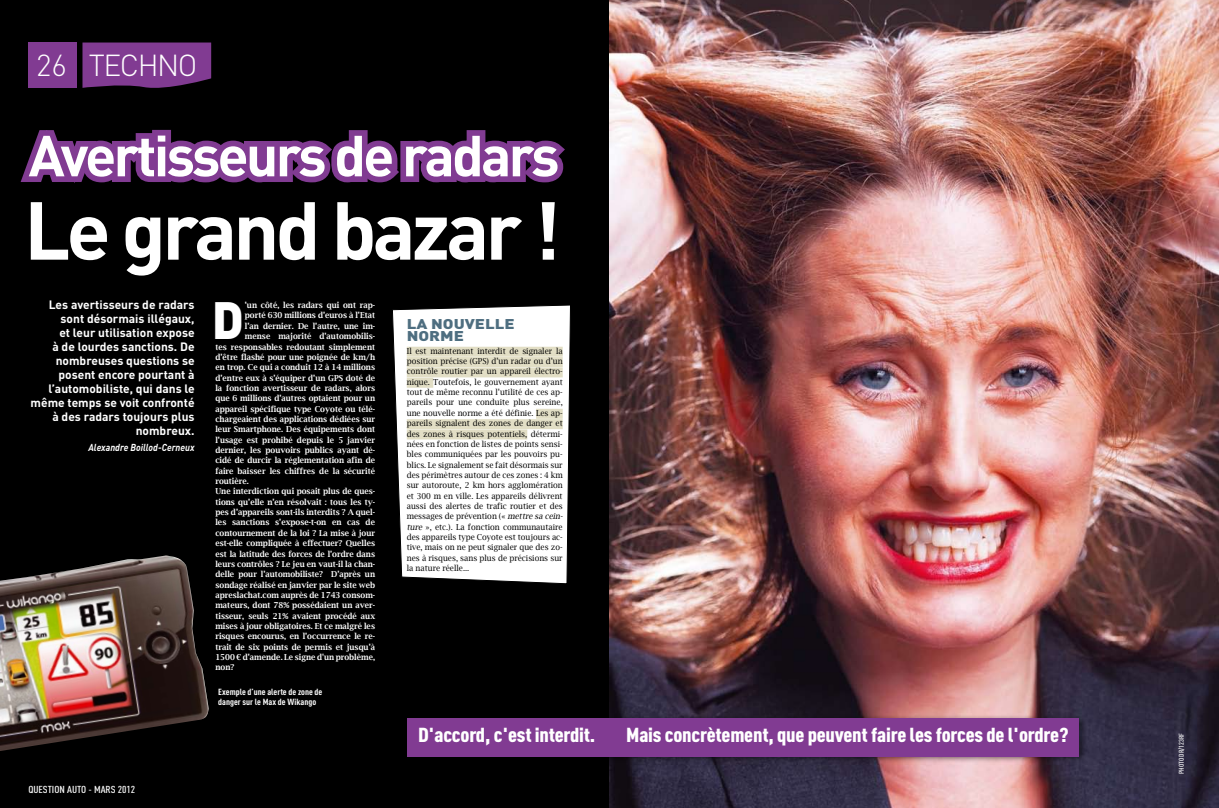
<style>
.page{position:relative;width:1219px;height:808px;background:#000}
.page>*{position:absolute;margin:0;border:0;box-sizing:border-box;transform-origin:0 0}
.t1{font:700 80.8px "DIN";letter-spacing:-.05em;color:#fff}
.t2{font:700 56.9px "DIN";letter-spacing:-.05em;color:#fff}
.t3{font:900 51.8px "DIN";color:#fff;scale:.95 1}
.t4{font:300 30px "DIN";letter-spacing:-.05em;color:#fff}
.t5{font:900 20px "DIN Cond";letter-spacing:-.01em;color:#fff;scale:1.08 1}
.t6{font:900 14px/12px "DIN";color:#4e6e80;scale:1.2 1}
.t7{font:700 12px/14px "DIN";color:#fff;text-align:right}
.t8{font:italic 700 10px "DIN";color:#fff;scale:.9 1}
.t9{font:500 10px "DIN Cond";color:#fff;scale:1.15 1}
.t10{font:700 8.8px/9.4px "DIN Cond";color:#fff;scale:1.1 1}
.t11{font:600 8.2px "Lucida Bright";color:#fff;scale:.95 1}
.t12{font:8.2px/10.3px "Lucida Bright";color:#000;scale:.95 1}
.t13{font:500 6.8px "DIN Cond";color:#fff;scale:1.1 1}
.s1{font-style:italic}
</style>
<div class="page">
<img style="left:609px;top:0;width:610px;height:808px">
<div style="left:28px;top:43px;width:49px;height:45px;background:#813b92"></div>
<svg style="left:82px;top:43px;width:129px;height:45px;background:#793789"></svg>
<svg style="left:20px;top:129px;width:545px;height:54px"></svg>
<svg style="left:392px;top:305px;width:179px;height:279px;background:#e9e9e9"></svg>
<div style="left:407px;top:347px;width:156px;height:10px;background:#e2dec5"></div>
<div style="left:407px;top:357px;width:156px;height:10px;background:#e2dec5"></div>
<div style="left:407px;top:367px;width:156px;height:10px;background:#e2dec5"></div>
<div style="left:407px;top:378px;width:26px;height:10px;background:#e2dec5"></div>
<div style="left:536px;top:409px;width:27px;height:10px;background:#e2dec5"></div>
<div style="left:407px;top:419px;width:156px;height:10px;background:#e2dec5"></div>
<div style="left:407px;top:429px;width:120px;height:10px;background:#e2dec5"></div>
<img style="left:0;top:555px;width:209px;height:196px">
<div style="left:404px;top:714px;width:700px;height:54px;background:#000;opacity:.5"></div>
<div style="left:407px;top:718px;width:672px;height:38px;background:#813b92"></div>
<h3 class="t4" style="left:36px;top:46px;width:163px">26 TECHNO</h3>
<h2 class="t2" style="left:28px;top:119px;width:533px">Avertisseurs de radars</h2>
<h1 class="t1" style="left:24px;top:178px;width:538px">Le grand bazar !</h1>
<p class="t7" style="left:31px;top:297px;width:166px">Les avertisseurs de radars sont désormais illégaux,<br>et leur utilisation expose<br>à de lourdes sanctions. De nombreuses questions se posent encore pourtant à l’automobiliste, qui dans le même temps se voit confronté à des radars toujours plus nombreux.</p>
<p class="t8" style="left:89px;top:441px;width:119px">Alexandre Boillod-Cerneux</p>
<h3 class="t3" style="left:212px;top:286px;width:35px">D</h3>
<p class="t11" style="left:245px;top:300px;width:139px">’un côté, les radars qui ont rap-</p>
<p class="t11" style="left:245px;top:311px;width:139px">porté 630 millions d’euros à l’Etat</p>
<p class="t11" style="left:245px;top:321px;width:139px">l’an dernier. De l’autre, une im-</p>
<p class="t11" style="left:245px;top:332px;width:139px">mense majorité d’automobilis-</p>
<p class="t11" style="left:215px;top:342px;width:170px">tes responsables redoutant simplement</p>
<p class="t11" style="left:215px;top:352px;width:170px">d’être flashé pour une poignée de km/h</p>
<p class="t11" style="left:215px;top:363px;width:170px">en trop. Ce qui a conduit 12 à 14 millions</p>
<p class="t11" style="left:215px;top:373px;width:170px">d’entre eux à s’équiper d’un GPS doté de</p>
<p class="t11" style="left:215px;top:383px;width:170px">la fonction avertisseur de radars, alors</p>
<p class="t11" style="left:215px;top:394px;width:170px">que 6 millions d’autres optaient pour un</p>
<p class="t11" style="left:215px;top:404px;width:170px">appareil spécifique type Coyote ou télé-</p>
<p class="t11" style="left:215px;top:414px;width:170px">chargeaient des applications dédiées sur</p>
<p class="t11" style="left:215px;top:425px;width:170px">leur Smartphone. Des équipements dont</p>
<p class="t11" style="left:215px;top:435px;width:170px">l’usage est prohibé depuis le 5 janvier</p>
<p class="t11" style="left:215px;top:445px;width:170px">dernier, les pouvoirs publics ayant dé-</p>
<p class="t11" style="left:215px;top:456px;width:170px">cidé de durcir la réglementation afin de</p>
<p class="t11" style="left:215px;top:466px;width:170px">faire baisser les chiffres de la sécurité</p>
<p class="t11" style="left:215px;top:476px;width:37px">routière.</p>
<p class="t11" style="left:215px;top:487px;width:170px">Une interdiction qui posait plus de ques-</p>
<p class="t11" style="left:215px;top:497px;width:170px">tions qu’elle n’en résolvait : tous les ty-</p>
<p class="t11" style="left:215px;top:507px;width:170px">pes d’appareils sont-ils interdits ? A quel-</p>
<p class="t11" style="left:215px;top:518px;width:170px">les sanctions s’expose-t-on en cas de</p>
<p class="t11" style="left:215px;top:528px;width:170px">contournement de la loi ? La mise à jour</p>
<p class="t11" style="left:215px;top:538px;width:170px">est-elle compliquée à effectuer? Quelles</p>
<p class="t11" style="left:215px;top:549px;width:170px">est la latitude des forces de l’ordre dans</p>
<p class="t11" style="left:215px;top:559px;width:170px">leurs contrôles ? Le jeu en vaut-il la chan-</p>
<p class="t11" style="left:215px;top:570px;width:170px">delle pour l’automobiliste? D’après un</p>
<p class="t11" style="left:215px;top:580px;width:170px">sondage réalisé en janvier par le site web</p>
<p class="t11" style="left:215px;top:590px;width:170px">apreslachat.com auprès de 1743 consom-</p>
<p class="t11" style="left:215px;top:601px;width:170px">mateurs, dont 78% possédaient un aver-</p>
<p class="t11" style="left:215px;top:611px;width:170px">tisseur, seuls 21% avaient procédé aux</p>
<p class="t11" style="left:215px;top:621px;width:170px">mises à jour obligatoires. Et ce malgré les</p>
<p class="t11" style="left:215px;top:632px;width:170px">risques encourus, en l’occurrence le re-</p>
<p class="t11" style="left:215px;top:642px;width:170px">trait de six points de permis et jusqu’à</p>
<p class="t11" style="left:215px;top:652px;width:170px">1500 € d’amende. Le signe d'un problème,</p>
<p class="t11" style="left:215px;top:663px;width:21px">non?</p>
<h3 class="t6" style="left:407px;top:317px;width:91px">LA NOUVELLE<br>NORME</h3>
<p class="t12" style="left:407px;top:346px;width:167px">Il est maintenant interdit de signaler la position précise (GPS) d’un radar ou d’un contrôle routier par un appareil électro&shy;nique. Toutefois, le gouvernement ayant tout de même reconnu l’utilité de ces ap&shy;pareils pour une conduite plus sereine, une nouvelle norme a été définie. Les ap&shy;pareils signalent des zones de danger et des zones à risques potentiels, détermi&shy;nées en fonction de listes de points sensi&shy;bles communiquées par les pouvoirs pu&shy;blics. Le signalement se fait désormais sur des périmètres autour de ces zones : 4 km sur autoroute, 2 km hors agglomération et 300 m en ville. Les appareils délivrent aussi des alertes de trafic routier et des messages de prévention (« <span class="s1">mettre sa cein&shy;ture</span> », etc.). La fonction communautaire des appareils type Coyote est toujours ac&shy;tive, mais on ne peut signaler que des zo&shy;nes à risques, sans plus de précisions sur la nature réelle...</p>
<p class="t9" style="left:28px;top:783px;width:95px">QUESTION AUTO - MARS 2012</p>
<p class="t10" style="left:218px;top:687px;width:96px">Exemple d’une alerte de zone de danger sur le Max de Wikango</p>
<h3 class="t5" style="left:418px;top:723px;width:166px">D'accord, c'est interdit.</h3>
<h3 class="t5" style="left:626px;top:723px;width:411px">Mais concrètement, que peuvent faire les forces de l'ordre?</h3>
<p class="t13" style="left:1177px;top:774px;width:39px;rotate:-90deg">PHOTO DR/123RF</p>
</div>
